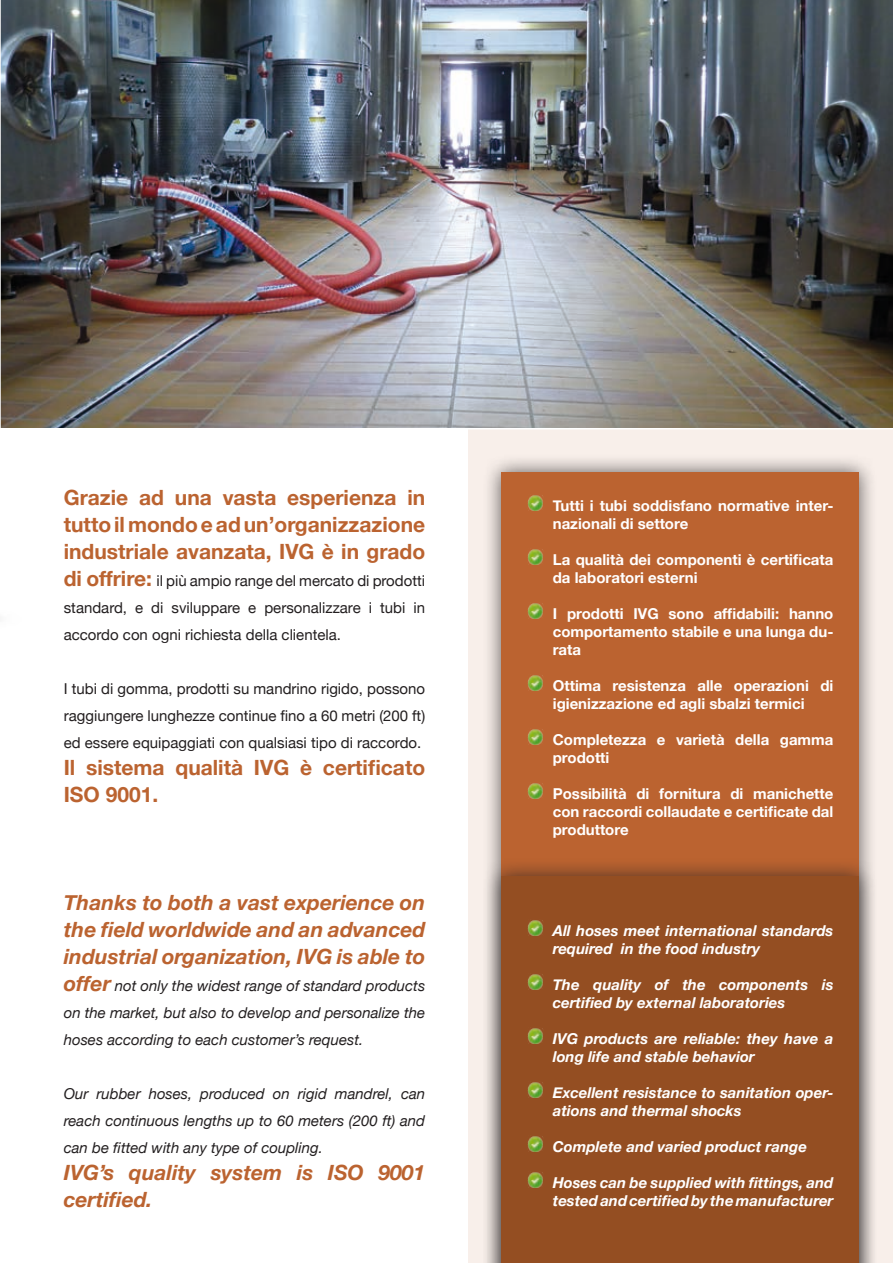
<style>
.page{position:relative;width:893px;height:1263px;background:#fff}
.page>*{position:absolute;margin:0;border:0;box-sizing:border-box;transform-origin:0 0}
.t1{font:700 21px/27px "Helvetica Neue";color:#bb6330;text-align:justify}
.t2{font:italic 700 21px/27px "Helvetica Neue";color:#bb6330;text-align:justify}
.t3{font:700 15px/18px "Helvetica Neue";color:#fff}
.t4{font:italic 700 15px/18px "Helvetica Neue";color:#fff}
.t5{font:15px/27px "Helvetica Neue";color:#231f20;text-align:justify}
.t6{font:italic 15px/27px "Helvetica Neue";color:#231f20;text-align:justify}
.s1{font-weight:700;font-size:21px;color:#bb6330}
</style>
<div class="page">
<div style="left:468px;top:238px;width:425px;height:1025px;background:#f8efea"></div>
<div style="left:483px;top:453px;width:395px;height:810px;background:#231f20;opacity:.75"></div>
<div style="left:502px;top:472px;width:357px;height:791px;background:#bb6330"></div>
<div style="left:483px;top:857px;width:395px;height:406px;background:#231f20;opacity:.75"></div>
<div style="left:502px;top:876px;width:357px;height:387px;background:#944e22"></div>
<img style="left:527px;top:495px;width:16px;height:16px">
<img style="left:527px;top:549px;width:16px;height:16px">
<img style="left:527px;top:603px;width:16px;height:16px">
<img style="left:527px;top:675px;width:16px;height:16px">
<img style="left:527px;top:729px;width:16px;height:16px">
<img style="left:527px;top:783px;width:16px;height:16px">
<img style="left:527px;top:920px;width:16px;height:16px">
<img style="left:527px;top:974px;width:16px;height:16px">
<img style="left:527px;top:1028px;width:16px;height:16px">
<img style="left:527px;top:1082px;width:16px;height:16px">
<img style="left:527px;top:1136px;width:16px;height:16px">
<img style="left:527px;top:1172px;width:16px;height:16px">
<img style="left:0;top:0;width:893px;height:429px">
<h1 class="t1" style="left:64px;top:485px;width:363px">Grazie ad una vasta esperienza in tutto il mondo e ad un’organizzazione industriale avanzata, IVG è in grado</h1>
<p class="t5" style="left:64px;top:568px;width:363px"><span class="s1">di offrire:</span> il più ampio range del mercato di prodotti standard, e di sviluppare e personalizzare i tubi in accordo con ogni richiesta della clientela.</p>
<p class="t5" style="left:64px;top:676px;width:363px">I tubi di gomma, prodotti su mandrino rigido, possono raggiungere lunghezze continue fino a 60 metri (200 ft) ed essere equipaggiati con qualsiasi tipo di raccordo.</p>
<h1 class="t1" style="left:64px;top:755px;width:363px">Il sistema qualità IVG è certificato<br>ISO 9001.</h1>
<h1 class="t2" style="left:64px;top:890px;width:363px">Thanks to both a vast experience on the field worldwide and an advanced industrial organization, IVG is able to</h1>
<p class="t6" style="left:64px;top:973px;width:363px"><span class="s1">offer</span> not only the widest range of standard products on the market, but also to develop and personalize the hoses according to each customer’s request.</p>
<p class="t6" style="left:64px;top:1081px;width:363px">Our rubber hoses, produced on rigid mandrel, can reach continuous lengths up to 60 meters (200 ft) and can be fitted with any type of coupling.</p>
<h1 class="t2" style="left:64px;top:1160px;width:363px">IVG’s quality system is ISO 9001 certified.</h1>
<p class="t3" style="left:553px;top:497px;width:282px">Tutti i tubi soddisfano normative inter&shy;nazionali di settore</p>
<p class="t3" style="left:553px;top:551px;width:282px">La qualità dei componenti è certificata da laboratori esterni</p>
<p class="t3" style="left:553px;top:605px;width:282px;text-align:justify">I prodotti IVG sono affidabili: hanno comportamento stabile e una lunga du&shy;rata</p>
<p class="t3" style="left:553px;top:677px;width:282px">Ottima resistenza alle operazioni di igienizzazione ed agli sbalzi termici</p>
<p class="t3" style="left:553px;top:731px;width:282px">Completezza e varietà della gamma prodotti</p>
<p class="t3" style="left:553px;top:785px;width:282px;text-align:justify">Possibilità di fornitura di manichette con raccordi collaudate e certificate dal produttore</p>
<p class="t4" style="left:553px;top:922px;width:282px">All hoses meet international standards required in the food industry</p>
<p class="t4" style="left:553px;top:976px;width:282px">The quality of the components is certified by external laboratories</p>
<p class="t4" style="left:553px;top:1030px;width:282px">IVG products are reliable: they have a long life and stable behavior</p>
<p class="t4" style="left:553px;top:1084px;width:282px">Excellent resistance to sanitation oper&shy;ations and thermal shocks</p>
<p class="t4" style="left:553px;top:1138px;width:256px">Complete and varied product range</p>
<p class="t4" style="left:553px;top:1174px;width:282px">Hoses can be supplied with fittings, and tested and certified by the manufacturer</p>
</div>
